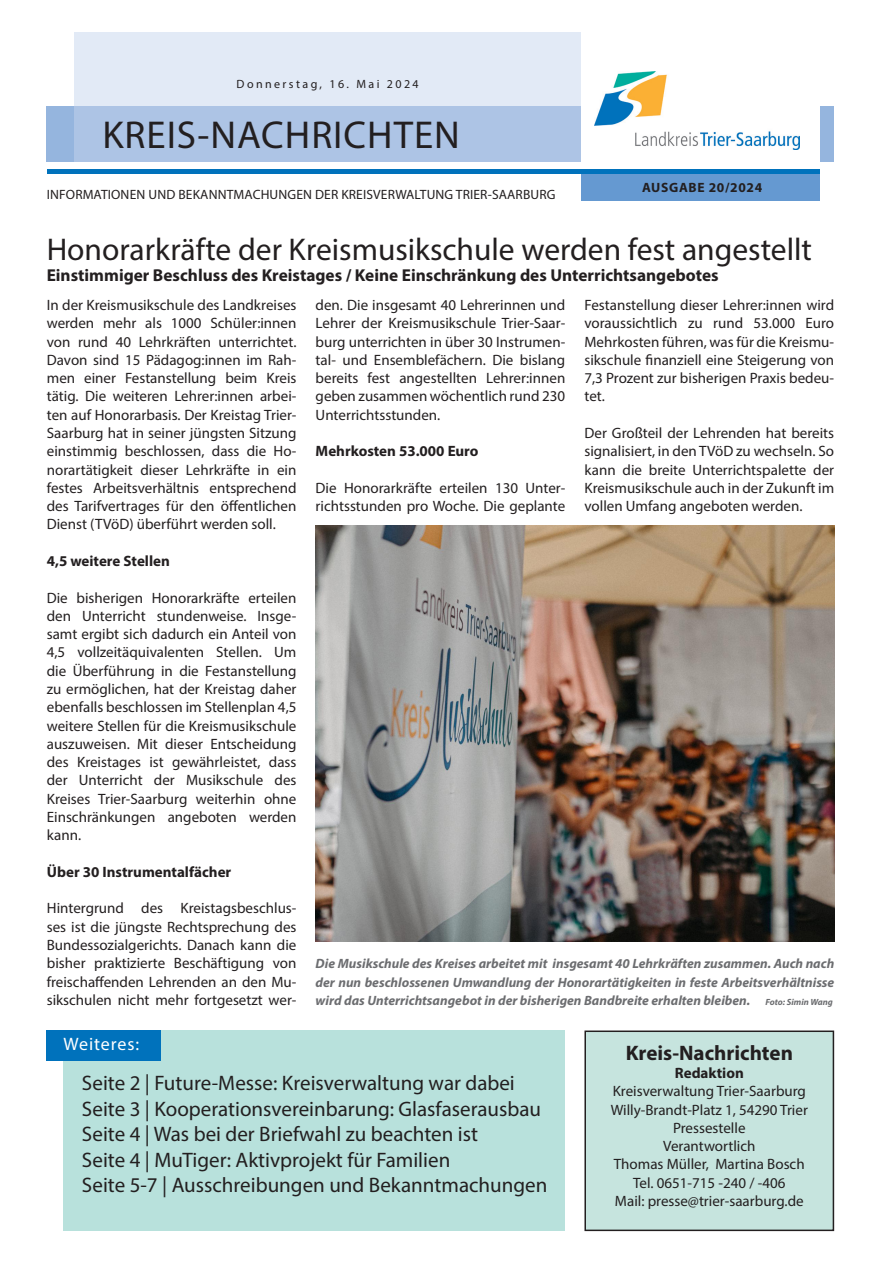
<style>
.page{position:relative;width:881px;height:1263px;background:#fff}
.page>*{position:absolute;margin:0;border:0;box-sizing:border-box;transform-origin:0 0}
.t1{font:39px "Myriad Pro";letter-spacing:.025em;color:#231f20}
.Headline{font:31.5px "Myriad Pro";color:#231f20}
.Inhaltsverzeichnis{font:21px "Myriad Pro";color:#231f20}
.Fließtext_Bold_zentr{font:700 21px "Myriad Pro";color:#231f20}
.t2{font:18px "Myriad Pro";letter-spacing:.05em;color:#fff}
.Subline{font:700 17.25px "Myriad Pro";color:#231f20}
.Fließtext{font:15px/18.3px "Myriad Pro";color:#231f20;text-align:justify}
.Fließtext_Bold_zentr-2{font:15px "Myriad Pro";color:#231f20}
.Fließtext-2{font:700 15px "Myriad Pro";color:#231f20}
.Fließtext_Bold_zentr-3{font:700 15px "Myriad Pro";color:#231f20}
.Bilduntertitel{font:italic 700 13.5px/18.3px "Myriad Pro";color:#6c6d70;text-align:justify}
.t3{font:13.5px "Myriad Pro";letter-spacing:.01em;color:#231f20}
.t4{font:700 13.5px "Myriad Pro";letter-spacing:.05em;color:#231f20}
.t5{font:12px "Myriad Pro";letter-spacing:.2em;color:#231f20}
.s1{font-size:9px}
</style>
<div class="page">
<div style="left:47px;top:106px;width:786px;height:56px;background:#95b5de"></div>
<svg style="left:74px;top:32px;width:506px;height:130px;background:#cbd9ee"></svg>
<div style="left:580px;top:0;width:239px;height:193px;background:#fff"></div>
<div style="left:580px;top:172px;width:239px;height:28px;background:#6599d1"></div>
<hr style="left:47px;top:169px;width:772px;height:4px;background:#0072bc">
<img style="left:594px;top:71px;width:205px;height:79px">
<div style="left:63px;top:1030px;width:502px;height:201px;background:#b8e1dc"></div>
<div style="left:46px;top:1030px;width:115px;height:30px;background:#0072bc"></div>
<div style="left:585px;top:1031px;width:248px;height:199px;background:#c6e4de"></div>
<div style="left:584px;top:1030px;width:249px;height:201px;border:2px solid #231f20"></div>
<img style="left:315px;top:525px;width:518px;height:417px">
<p class="t5" style="left:236px;top:77px;width:183px">Donnerstag, 16. Mai 2024</p>
<h1 class="t1" style="left:102px;top:111px;width:359px">KREIS-NACHRICHTEN</h1>
<p class="t3" style="left:47px;top:186px;width:510px">INFORMATIONEN UND BEKANNTMACHUNGEN DER KREISVERWALTUNG TRIER-SAARBURG</p>
<p class="t4" style="left:642px;top:179px;width:121px">AUSGABE 20/2024</p>
<p class="Headline" style="left:47px;top:230px;width:766px">Honorarkräfte der Kreismusikschule werden fest angestellt</p>
<p class="Subline" style="left:47px;top:264px;width:673px">Einstimmiger Beschluss des Kreistages / Keine Einschränkung des Unterrichtsangebotes</p>
<p class="Fließtext" style="left:584px;top:296px;width:251px">Festanstellung dieser Lehrer:innen wird voraussichtlich zu rund 53.000 Euro Mehrkosten führen, was für die Kreismu&shy;sikschule finanziell eine Steigerung von 7,3 Prozent zur bisherigen Praxis bedeu&shy;tet.</p>
<p class="Fließtext" style="left:584px;top:424px;width:251px">Der Großteil der Lehrenden hat bereits signalisiert, in den TVöD zu wechseln. So kann die breite Unterrichtspalette der Kreismusikschule auch in der Zukunft im vollen Umfang angeboten werden.</p>
<p class="Fließtext" style="left:47px;top:296px;width:251px">In der Kreismusikschule des Landkreises werden mehr als 1000 Schüler:innen von rund 40 Lehrkräften unterrichtet.<br>Davon sind 15 Pädagog:innen im Rah&shy;men einer Festanstellung beim Kreis tätig. Die weiteren Lehrer:innen arbei&shy;ten auf Honorarbasis. Der Kreistag Trier-Saarburg hat in seiner jüngsten Sitzung einstimmig beschlossen, dass die Ho&shy;norartätigkeit dieser Lehrkräfte in ein festes Arbeitsverhältnis entsprechend des Tarifvertrages für den öffentlichen Dienst (TVöD) überführt werden soll.</p>
<p class="Fließtext-2" style="left:47px;top:551px;width:124px">4,5 weitere Stellen</p>
<p class="Fließtext" style="left:47px;top:588px;width:251px">Die bisherigen Honorarkräfte erteilen den Unterricht stundenweise. Insge&shy;samt ergibt sich dadurch ein Anteil von 4,5 vollzeitäquivalenten Stellen. Um die Überführung in die Festanstellung zu ermöglichen, hat der Kreistag daher ebenfalls beschlossen im Stellenplan 4,5 weitere Stellen für die Kreismusikschule auszuweisen. Mit dieser Entscheidung des Kreistages ist gewährleistet, dass der Unterricht der Musikschule des Kreises Trier-Saarburg weiterhin ohne Einschränkungen angeboten werden kann.</p>
<p class="Fließtext-2" style="left:47px;top:862px;width:186px">Über 30 Instrumentalfächer</p>
<p class="Fließtext" style="left:47px;top:899px;width:251px">Hintergrund des Kreistagsbeschlus&shy;ses ist die jüngste Rechtsprechung des Bundessozialgerichts. Danach kann die bisher praktizierte Beschäftigung von freischaffenden Lehrenden an den Mu&shy;sikschulen nicht mehr fortgesetzt wer-</p>
<p class="Fließtext" style="left:315px;top:296px;width:251px">den. Die insgesamt 40 Lehrerinnen und Lehrer der Kreismusikschule Trier-Saar&shy;burg unterrichten in über 30 Instrumen&shy;tal- und Ensemblefächern. Die bislang bereits fest angestellten Lehrer:innen geben zusammen wöchentlich rund 230<br>Unterrichtsstunden.</p>
<p class="Fließtext-2" style="left:315px;top:441px;width:164px">Mehrkosten 53.000 Euro</p>
<p class="Fließtext" style="left:315px;top:478px;width:251px">Die Honorarkräfte erteilen 130 Unter&shy;richtsstunden pro Woche. Die geplante</p>
<p class="Bilduntertitel" style="left:315px;top:954px;width:520px">Die Musikschule des Kreises arbeitet mit insgesamt 40 Lehrkräften zusammen. Auch nach der nun beschlossenen Umwandlung der Honorartätigkeiten in feste Arbeitsverhältnisse wird das Unterrichtsangebot in der bisherigen Bandbreite erhalten bleiben. <span class="s1">Foto: Simin Wang</span></p>
<p class="t2" style="left:63px;top:1033px;width:77px">Weiteres:</p>
<p class="Inhaltsverzeichnis" style="left:82px;top:1070px;width:434px">Seite 2 | Future-Messe: Kreisverwaltung war dabei</p>
<p class="Inhaltsverzeichnis" style="left:82px;top:1096px;width:460px">Seite 3 | Kooperationsvereinbarung: Glasfaserausbau</p>
<p class="Inhaltsverzeichnis" style="left:82px;top:1121px;width:397px">Seite 4 | Was bei der Briefwahl zu beachten ist</p>
<p class="Inhaltsverzeichnis" style="left:82px;top:1147px;width:369px">Seite 4 | MuTiger: Aktivprojekt für Familien</p>
<p class="Inhaltsverzeichnis" style="left:82px;top:1172px;width:466px">Seite 5-7 | Ausschreibungen und Bekanntmachungen</p>
<p class="Fließtext_Bold_zentr" style="left:625px;top:1039px;width:169px">Kreis-Nachrichten</p>
<p class="Fließtext_Bold_zentr-3" style="left:674px;top:1063px;width:70px">Redaktion</p>
<p class="Fließtext_Bold_zentr-2" style="left:612px;top:1082px;width:195px">Kreisverwaltung Trier-Saarburg</p>
<p class="Fließtext_Bold_zentr-2" style="left:610px;top:1100px;width:198px">Willy-Brandt-Platz 1, 54290 Trier</p>
<p class="Fließtext_Bold_zentr-2" style="left:672px;top:1118px;width:74px">Pressestelle</p>
<p class="Fließtext_Bold_zentr-2" style="left:663px;top:1137px;width:94px">Verantwortlich</p>
<p class="Fließtext_Bold_zentr-2" style="left:613px;top:1155px;width:192px">Thomas Müller, Martina Bosch</p>
<p class="Fließtext_Bold_zentr-2" style="left:633px;top:1173px;width:154px">Tel. 0651-715 -240 / -406</p>
<p class="Fließtext_Bold_zentr-2" style="left:614px;top:1192px;width:190px">Mail: presse@trier-saarburg.de</p>
</div>
